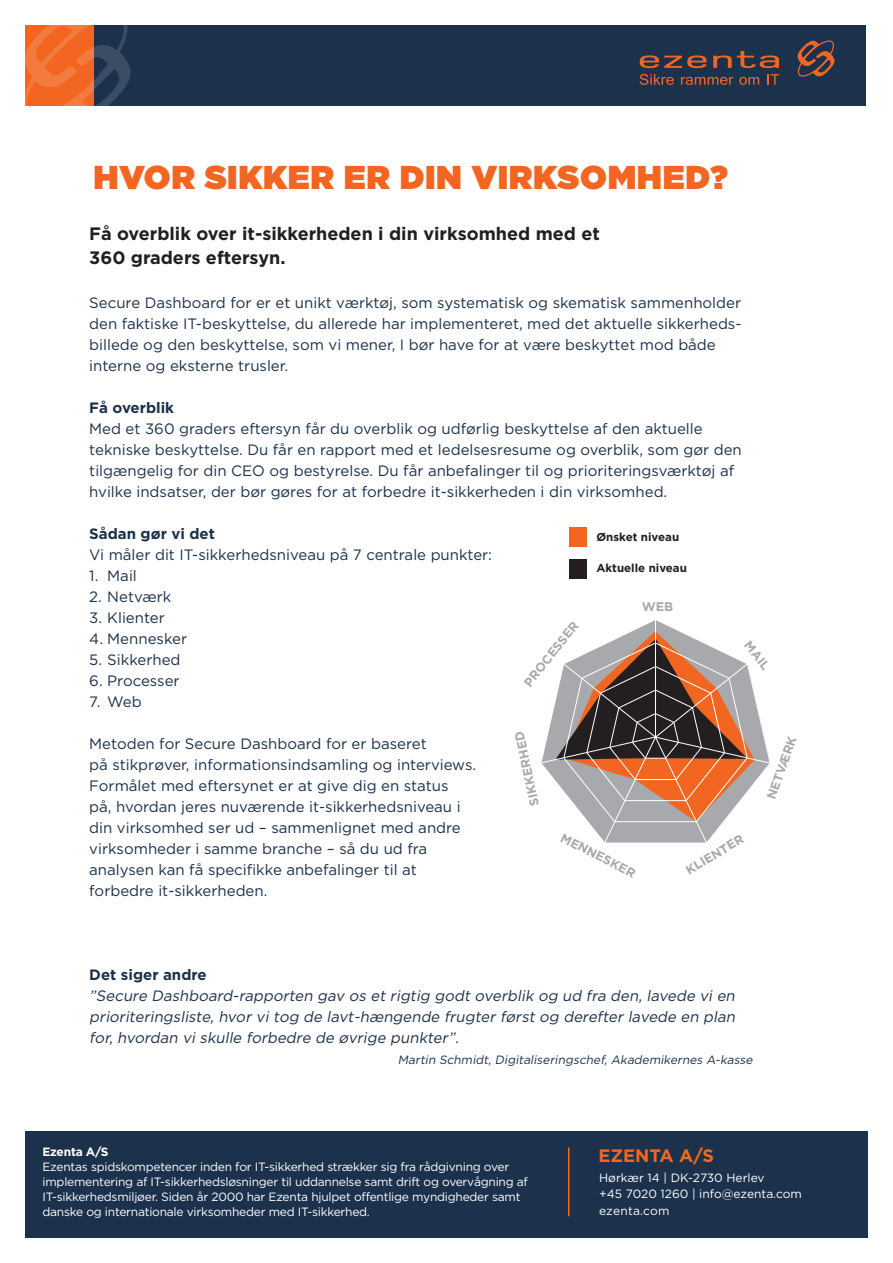
<style>
.page{position:relative;width:893px;height:1263px;background:#fff}
.page>*{position:absolute;margin:0;border:0;box-sizing:border-box;transform-origin:0 0}
.t1{font:900 33px "Gotham";letter-spacing:.02em;color:#f36621}
.t2{font:700 18px/24px "Gotham";color:#231f20}
.t3{font:700 18px "Gotham";color:#f36621}
.t4{font:15px/21px "Gotham";color:#1c314c}
.t5{font:italic 15px/21px "Gotham";color:#1c314c;text-align:justify}
.t6{font:700 15px "Gotham";color:#1c314c}
.t7{font:700 12.6px "Gotham";color:#a8a9ad}
.t8{font:12px/15px "Gotham";letter-spacing:-.02em;color:#fff}
.t9{font:12px/16.5px "Gotham";color:#fff}
.t10{font:italic 12px "Gotham";color:#1c314c}
.t11{font:700 12px "Gotham";letter-spacing:-.02em;color:#fff}
.t12{font:700 11.55px "Gotham";color:#231f20}
</style>
<div class="page">
<div style="left:94px;top:25px;width:772px;height:81px;background:#1c314c"></div>
<svg style="left:25px;top:25px;width:106px;height:81px"></svg>
<svg style="left:640px;top:74px;width:34px;height:11px"></svg>
<svg style="left:681px;top:77px;width:52px;height:8px"></svg>
<svg style="left:739px;top:77px;width:20px;height:8px"></svg>
<svg style="left:767px;top:74px;width:12px;height:11px"></svg>
<svg style="left:640px;top:55px;width:67px;height:13px"></svg>
<svg style="left:713px;top:51px;width:66px;height:17px"></svg>
<svg style="left:797px;top:40px;width:38px;height:37px"></svg>
<div style="left:25px;top:1131px;width:842px;height:106px;background:#1c314c"></div>
<hr style="left:568px;top:1147px;width:1px;height:69px;background:#f36621">
<svg style="left:541px;top:620px;width:230px;height:223px"></svg>
<div style="left:569px;top:527px;width:18px;height:20px;background:#f36621"></div>
<div style="left:569px;top:559px;width:18px;height:20px;background:#231f20"></div>
<h1 class="t1" style="left:94px;top:158px;width:636px">HVOR SIKKER ER DIN VIRKSOMHED?</h1>
<p class="t2" style="left:89px;top:221px;width:512px">Få overblik over it-sikkerheden i din virksomhed med et<br>360 graders eftersyn.</p>
<p class="t4" style="left:89px;top:292px;width:654px">Secure Dashboard for er et unikt værktøj, som systematisk og skematisk sammenholder den faktiske IT-beskyttelse, du allerede har implementeret, med det aktuelle sikkerheds&shy;billede og den beskyttelse, som vi mener, I bør have for at være beskyttet mod både interne og eksterne trusler.</p>
<p class="t6" style="left:89px;top:399px;width:86px">Få overblik</p>
<p class="t4" style="left:89px;top:418px;width:654px">Med et 360 graders eftersyn får du overblik og udførlig beskyttelse af den aktuelle tekniske beskyttelse. Du får en rapport med et ledelsesresume og overblik, som gør den tilgængelig for din CEO og bestyrelse. Du får anbefalinger til og prioriteringsværktøj af hvilke indsatser, der bør gøres for at forbedre it-sikkerheden i din virksomhed.</p>
<p class="t6" style="left:89px;top:525px;width:127px">Sådan gør vi det</p>
<p class="t4" style="left:89px;top:544px;width:404px">Vi måler dit IT-sikkerhedsniveau på 7 centrale punkter:</p>
<p class="t4" style="left:89px;top:565px;width:49px">1. Mail</p>
<p class="t4" style="left:89px;top:586px;width:84px">2. Netværk</p>
<p class="t4" style="left:89px;top:607px;width:77px">3. Klienter</p>
<p class="t4" style="left:89px;top:628px;width:99px">4. Mennesker</p>
<p class="t4" style="left:89px;top:649px;width:93px">5. Sikkerhed</p>
<p class="t4" style="left:89px;top:670px;width:92px">6. Processer</p>
<p class="t4" style="left:89px;top:691px;width:54px">7. Web</p>
<p class="t4" style="left:89px;top:733px;width:388px">Metoden for Secure Dashboard for er baseret<br>på stikprøver, informationsindsamling og interviews.<br>Formålet med eftersynet er at give dig en status<br>på, hvordan jeres nuværende it-sikkerhedsniveau i din virksomhed ser ud – sammenlignet med andre virksomheder i samme branche – så du ud fra analysen kan få specifikke anbefalinger til at forbedre it-sikkerheden.</p>
<p class="t12" style="left:596px;top:530px;width:84px">Ønsket niveau</p>
<p class="t12" style="left:596px;top:561px;width:92px">Aktuelle niveau</p>
<p class="t7" style="left:642px;top:599px;width:33px">WEB</p>
<p class="t7" style="left:521px;top:680px;width:81px;rotate:-51deg">PROCESSER</p>
<p class="t7" style="left:753px;top:638px;width:34px;rotate:51deg">MAIL</p>
<p class="t7" style="left:528px;top:807px;width:77px;rotate:-102deg">SIKKERHED</p>
<p class="t7" style="left:764px;top:796px;width:67px;rotate:-71deg">NETVÆRK</p>
<p class="t7" style="left:565px;top:830px;width:84px;rotate:27deg">MENNESKER</p>
<p class="t7" style="left:683px;top:865px;width:67px;rotate:-31deg">KLIENTER</p>
<p class="t6" style="left:89px;top:966px;width:119px">Det siger andre</p>
<p class="t5" style="left:89px;top:985px;width:650px">”Secure Dashboard-rapporten gav os et rigtig godt overblik og ud fra den, lavede vi en prioriteringsliste, hvor vi tog de lavt-hængende frugter først og derefter lavede en plan for, hvordan vi skulle forbedre de øvrige punkter”.</p>
<p class="t10" style="left:398px;top:1053px;width:359px">Martin Schmidt, Digitaliseringschef, Akademikernes A-kasse</p>
<p class="t11" style="left:43px;top:1145px;width:68px">Ezenta A/S</p>
<p class="t8" style="left:43px;top:1159px;width:487px">Ezentas spidskompetencer inden for IT-sikkerhed strækker sig fra rådgivning over implementering af IT-sikkerhedsløsninger til uddannelse samt drift og overvågning af IT-sikkerhedsmiljøer. Siden år 2000 har Ezenta hjulpet offentlige myndigheder samt danske og internationale virksomheder med IT-sikkerhed.</p>
<p class="t9" style="left:599px;top:1169px;width:204px">Hørkær 14 | DK-2730 Herlev<br>+45 7020 1260 | info@ezenta.com ezenta.com</p>
<p class="t3" style="left:598px;top:1145px;width:117px">EZENTA A/S</p>
</div>
